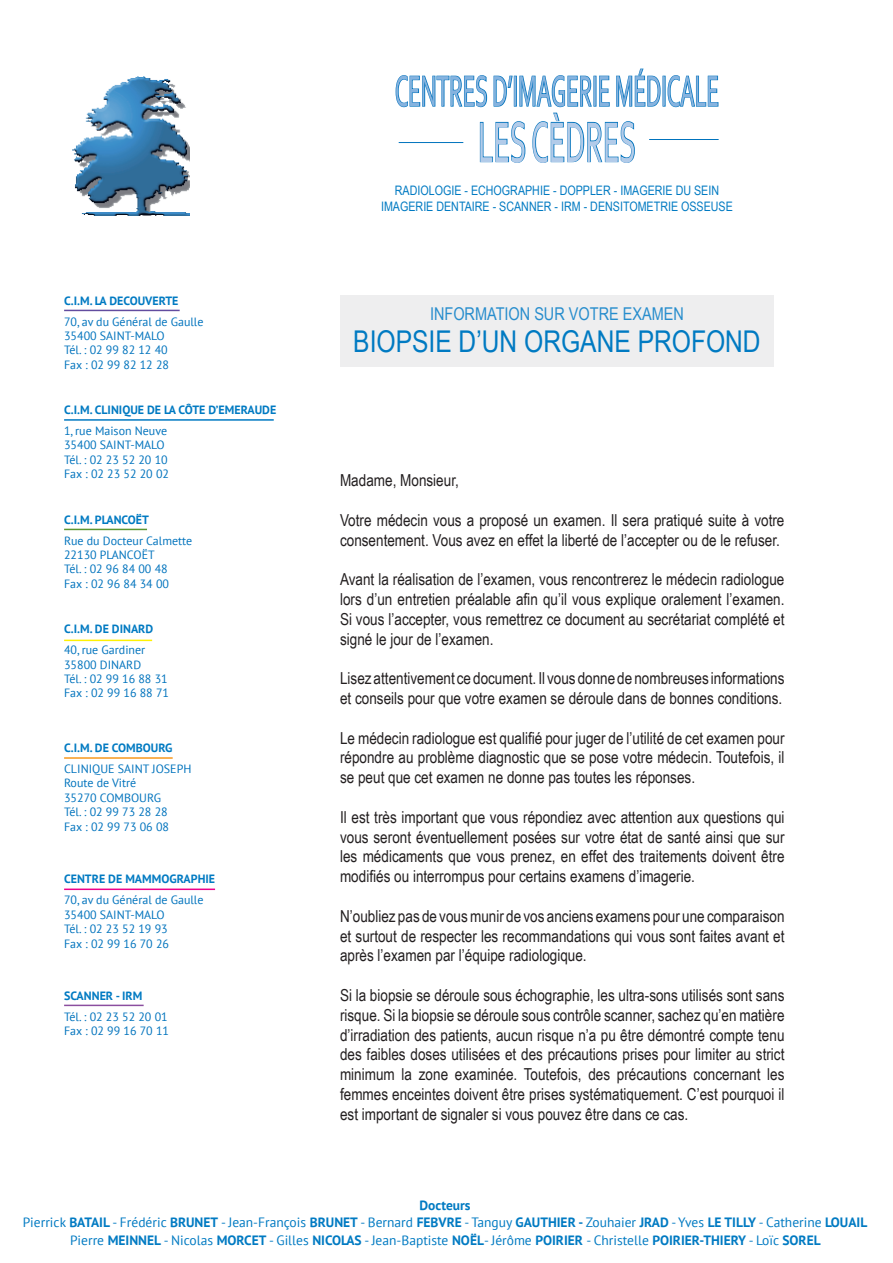
<style>
.page{position:relative;width:893px;height:1263px;background:#fff}
.page>*{position:absolute;margin:0;border:0;box-sizing:border-box;transform-origin:0 0}
.t1{font:59.7px "Corbel";color:#b2cbe9;scale:.5 1}
.t2{font:45.45px "Corbel";color:#86b3df;scale:.5 1}
.t3{font:30px "Arial Narrow";color:#007ac2}
.t4{font:17.7px "Arial Narrow";color:#278dcd}
.t5{font:16.5px/19.8px "Arial Narrow";color:#231f20;text-align:justify}
.t6{font:13.5px/17.9px "PT Sans";color:#007ac2;text-align:center}
.t7{font:13.05px/15.6px "Arial Narrow";color:#007ac2;text-align:center}
.t8{font:12px/14.4px "PT Sans";color:#0073bd}
.t9{font:700 12px "PT Sans";color:#007ac2}
.s1{font-weight:700}
</style>
<div class="page">
<div style="left:340px;top:296px;width:434px;height:71px;background:#eeeeef"></div>
<hr style="left:64px;top:1005px;width:80px;height:1px;background:#8b4e9f">
<hr style="left:64px;top:888px;width:151px;height:2px;background:#ed028c">
<svg style="left:64px;top:309px;width:116px;height:3px"></svg>
<hr style="left:64px;top:310px;width:116px;height:1px;background:#624c9f">
<hr style="left:64px;top:419px;width:210px;height:2px;background:#007ac2">
<hr style="left:64px;top:529px;width:83px;height:1px;background:#5c9731">
<hr style="left:64px;top:640px;width:88px;height:1px;background:#fff101">
<hr style="left:64px;top:757px;width:109px;height:2px;background:#f7981d">
<img style="left:73px;top:77px;width:117px;height:138px">
<div style="left:662px;top:76px;width:4px;height:31px;border:1px solid #0073bd"></div>
<svg style="left:667px;top:75px;width:52px;height:33px"></svg>
<svg style="left:395px;top:68px;width:266px;height:95px"></svg>
<hr style="left:399px;top:142px;width:64px;height:1px;background:#0073bd">
<hr style="left:649px;top:139px;width:70px;height:1px;background:#0073bd">
<h2 class="t2" style="left:395px;top:63px;width:650px">CENTRES D’IMAGERIE MÉDICALE</h2>
<h1 class="t1" style="left:478px;top:105px;width:317px">LES CÈDRES</h1>
<p class="t9" style="left:64px;top:292px;width:116px">C.I.M. LA DECOUVERTE</p>
<p class="t8" style="left:64px;top:314px;width:141px">70, av du Général de Gaulle<br>35400 SAINT-MALO<br>Tél. : 02 99 82 12 40<br>Fax : 02 99 82 12 28</p>
<p class="t9" style="left:64px;top:402px;width:214px">C.I.M. CLINIQUE DE LA CÔTE D’EMERAUDE</p>
<p class="t8" style="left:64px;top:423px;width:106px">1, rue Maison Neuve<br>35400 SAINT-MALO<br>Tél. : 02 23 52 20 10<br>Fax : 02 23 52 20 02</p>
<p class="t9" style="left:64px;top:511px;width:86px">C.I.M. PLANCOËT</p>
<p class="t8" style="left:64px;top:533px;width:130px">Rue du Docteur Calmette<br>22130 PLANCOËT<br>Tél. : 02 96 84 00 48<br>Fax : 02 96 84 34 00</p>
<p class="t9" style="left:64px;top:621px;width:91px">C.I.M. DE DINARD</p>
<p class="t8" style="left:64px;top:643px;width:106px">40, rue Gardiner<br>35800 DINARD<br>Tél. : 02 99 16 88 31<br>Fax : 02 99 16 88 71</p>
<p class="t9" style="left:64px;top:740px;width:110px">C.I.M. DE COMBOURG</p>
<p class="t8" style="left:64px;top:761px;width:129px">CLINIQUE SAINT JOSEPH<br>Route de Vitré<br>35270 COMBOURG<br>Tél. : 02 99 73 28 28<br>Fax : 02 99 73 06 08</p>
<p class="t9" style="left:64px;top:871px;width:153px">CENTRE DE MAMMOGRAPHIE</p>
<p class="t8" style="left:64px;top:893px;width:141px">70, av du Général de Gaulle<br>35400 SAINT-MALO<br>Tél. : 02 23 52 19 93<br>Fax : 02 99 16 70 26</p>
<p class="t9" style="left:64px;top:988px;width:80px">SCANNER - IRM</p>
<p class="t8" style="left:64px;top:1009px;width:106px">Tél. : 02 23 52 20 01<br>Fax : 02 99 16 70 11</p>
<p class="t7" style="left:381px;top:182px;width:353px">RADIOLOGIE - ECHOGRAPHIE - DOPPLER - IMAGERIE DU SEIN<br>IMAGERIE DENTAIRE - SCANNER - IRM - DENSITOMETRIE OSSEUSE</p>
<p class="t4" style="left:430px;top:301px;width:255px">INFORMATION SUR VOTRE EXAMEN</p>
<h3 class="t3" style="left:353px;top:319px;width:409px">BIOPSIE D’UN ORGANE PROFOND</h3>
<p class="t5" style="left:340px;top:470px;width:120px">Madame, Monsieur,</p>
<p class="t5" style="left:340px;top:509px;width:446px">Votre médecin vous a proposé un examen. Il sera pratiqué suite à votre consentement. Vous avez en effet la liberté de l’accepter ou de le refuser.</p>
<p class="t5" style="left:340px;top:569px;width:446px">Avant la réalisation de l’examen, vous rencontrerez le médecin radiologue lors d’un entretien préalable afin qu’il vous explique oralement l’examen.<br>Si vous l’accepter, vous remettrez ce document au secrétariat complété et signé le jour de l’examen.</p>
<p class="t5" style="left:340px;top:668px;width:446px">Lisez attentivement ce document. Il vous donne de nombreuses informations et conseils pour que votre examen se déroule dans de bonnes conditions.</p>
<p class="t5" style="left:340px;top:727px;width:446px">Le médecin radiologue est qualifié pour juger de l’utilité de cet examen pour répondre au problème diagnostic que se pose votre médecin. Toutefois, il se peut que cet examen ne donne pas toutes les réponses.</p>
<p class="t5" style="left:340px;top:806px;width:446px">Il est très important que vous répondiez avec attention aux questions qui vous seront éventuellement posées sur votre état de santé ainsi que sur les médicaments que vous prenez, en effet des traitements doivent être modifiés ou interrompus pour certains examens d’imagerie.</p>
<p class="t5" style="left:340px;top:905px;width:446px">N’oubliez pas de vous munir de vos anciens examens pour une comparaison et surtout de respecter les recommandations qui vous sont faites avant et après l’examen par l’équipe radiologique.</p>
<p class="t5" style="left:340px;top:985px;width:446px">Si la biopsie se déroule sous échographie, les ultra-sons utilisés sont sans risque. Si la biopsie se déroule sous contrôle scanner, sachez qu’en matière d’irradiation des patients, aucun risque n’a pu être démontré compte tenu des faibles doses utilisées et des précautions prises pour limiter au strict minimum la zone examinée. Toutefois, des précautions concernant les femmes enceintes doivent être prises systématiquement. C’est pourquoi il est important de signaler si vous pouvez être dans ce cas.</p>
<p class="t6" style="left:23px;top:1196px;width:846px"><span class="s1">Docteurs<br></span>Pierrick <span class="s1">BATAIL</span> - Frédéric <span class="s1">BRUNET</span> - Jean-François <span class="s1">BRUNET</span> - Bernard <span class="s1">FEBVRE</span> - Tanguy <span class="s1">GAUTHIER -</span> Zouhaier <span class="s1">JRAD</span> - Yves <span class="s1">LE TILLY</span> - Catherine <span class="s1">LOUAIL<br></span>Pierre <span class="s1">MEINNEL</span> - Nicolas <span class="s1">MORCET</span> - Gilles <span class="s1">NICOLAS</span> - Jean-Baptiste <span class="s1">NOËL</span>- Jérôme <span class="s1">POIRIER</span> - Christelle <span class="s1">POIRIER-THIERY</span> - Loïc <span class="s1">SOREL</span></p>
</div>
